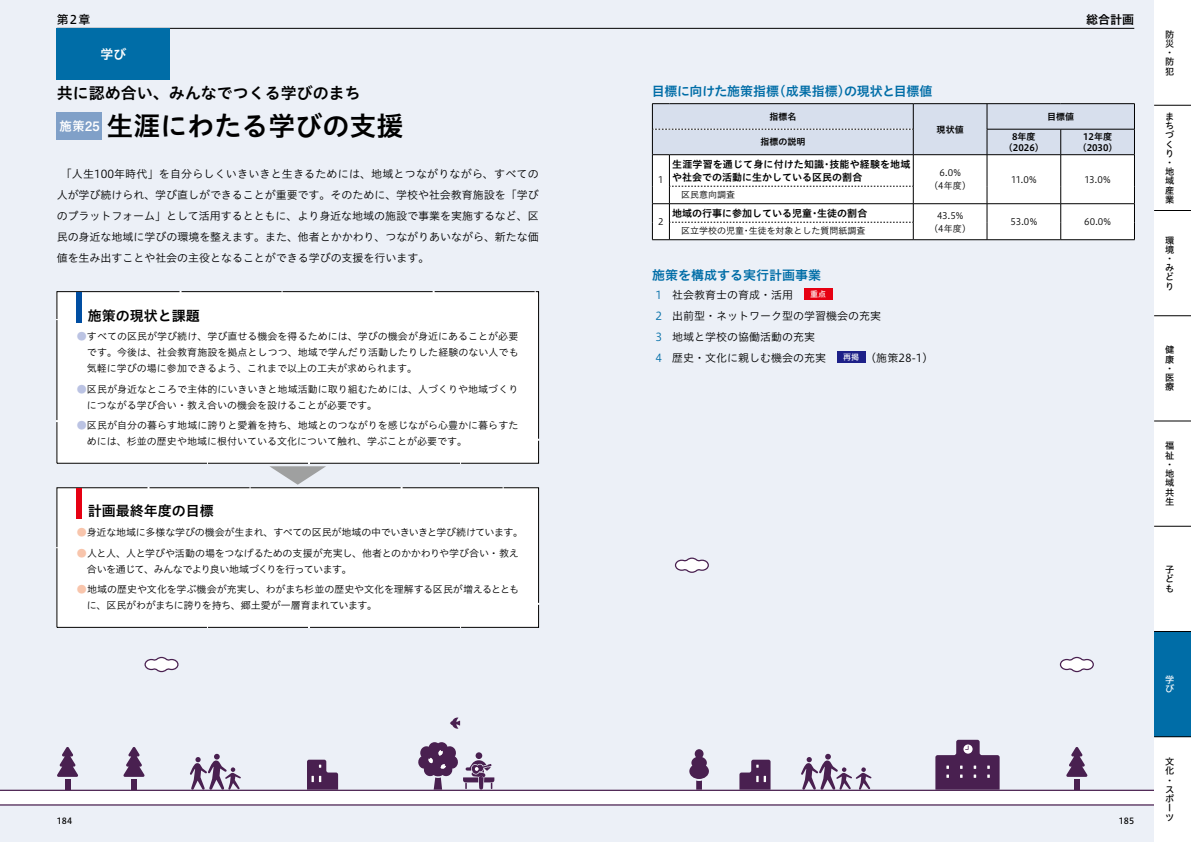
<style>
.page{position:relative;width:1191px;height:842px;background:#ecf0f7}
.page>*{position:absolute;margin:0;border:0;box-sizing:border-box;transform-origin:0 0}
.t1{font:27px "Hiragino UD Sans Std W6";color:#000}
.t2{font:16px "Hiragino UD Sans Std W6";color:#000}
.t3{font:14px "Hiragino UD Sans Std W6";color:#000}
.t4{font:13px "Hiragino UD Sans Std W6";color:#006da7}
.t5{font:700 13px "Mi Go MB1 Std De";color:#fff}
.t6{font:13px "Hiragino UD Sans Std W6";color:#fff}
.t7{font:12px "Hiragino UD Sans Std W6";color:#000}
.t8{font:12px "Hiragino UD Sans Std W5";color:#000}
.t9{font:11px/21px "Hiragino UD Sans Std W3";color:#000}
.t10{font:10px/16px "Hiragino UD Sans Std W3";color:#000}
.t11{font:10px/16px "Hiragino UD Sans Std W3";letter-spacing:-.03em;color:#000}
.t12{font:10px/13px "Hiragino UD Sans Std W6";color:#000}
.t13{font:10px "Hiragino UD Sans Std W3";letter-spacing:-.02em;color:#000}
.t14{font:9.2px/9.2px "Hiragino UD Sans Std W5";color:#000}
.t15{font:9.2px/9.2px "Hiragino UD Sans Std W5";color:#fff}
.t16{font:9px/13px "Hiragino UD Sans Std W3";color:#000;text-align:center}
.t17{font:9px/11px "Hiragino UD Sans Std W6";color:#000;text-align:center}
.t18{font:8.5px "Hiragino UD Sans Std W5";color:#000}
.s1{color:#bbc3e3}
.s2{color:#f8c5ac}
.s3{color:#006da7}
.s4{font-family:"Hiragino UD Sans Std W5";font-size:8px;color:#fff}
</style>
<div class="page">
<div style="left:65px;top:779px;width:5px;height:11px;background:#492050"></div>
<svg style="left:57px;top:747px;width:21px;height:30px"></svg>
<div style="left:131px;top:779px;width:5px;height:11px;background:#492050"></div>
<svg style="left:123px;top:747px;width:22px;height:30px"></svg>
<div style="left:1074px;top:779px;width:5px;height:11px;background:#492050"></div>
<svg style="left:1066px;top:747px;width:21px;height:30px"></svg>
<svg style="left:190px;top:754px;width:51px;height:36px"></svg>
<svg style="left:0;top:790px;width:1154px;height:15px;background:#6c4b72"></svg>
<div style="left:0;top:791px;width:1191px;height:13px;background:#fff"></div>
<svg style="left:418px;top:742px;width:76px;height:48px"></svg>
<svg style="left:450px;top:717px;width:10px;height:12px"></svg>
<svg style="left:689px;top:749px;width:20px;height:41px"></svg>
<svg style="left:307px;top:760px;width:31px;height:30px"></svg>
<svg style="left:739px;top:760px;width:31px;height:30px"></svg>
<svg style="left:935px;top:740px;width:64px;height:50px"></svg>
<svg style="left:1059px;top:656px;width:35px;height:17px"></svg>
<svg style="left:674px;top:557px;width:35px;height:16px"></svg>
<svg style="left:144px;top:656px;width:35px;height:17px"></svg>
<svg style="left:801px;top:754px;width:70px;height:36px"></svg>
<div style="left:1154px;top:0;width:37px;height:842px;background:#fff"></div>
<div style="left:1154px;top:631px;width:37px;height:106px;background:#006da7"></div>
<hr style="left:1154px;top:210px;width:37px;height:1px;background:#000">
<hr style="left:1154px;top:105px;width:37px;height:1px;background:#000">
<hr style="left:1154px;top:316px;width:37px;height:1px;background:#000">
<hr style="left:1154px;top:421px;width:37px;height:1px;background:#000">
<hr style="left:1154px;top:526px;width:37px;height:1px;background:#000">
<hr style="left:1154px;top:631px;width:37px;height:1px;background:#000">
<hr style="left:1154px;top:736px;width:37px;height:1px;background:#000">
<hr style="left:57px;top:28px;width:1077px;height:1px;background:#000">
<div style="left:57px;top:113px;width:45px;height:27px;background:#80a0c8"></div>
<div style="left:653px;top:155px;width:481px;height:85px;background:#fff"></div>
<hr style="left:652px;top:155px;width:1px;height:31px;background:#000">
<hr style="left:669px;top:155px;width:1px;height:31px;background:#000">
<hr style="left:913px;top:155px;width:1px;height:31px;background:#000">
<hr style="left:986px;top:155px;width:1px;height:31px;background:#000">
<hr style="left:1060px;top:155px;width:1px;height:31px;background:#000">
<hr style="left:1134px;top:155px;width:1px;height:31px;background:#000">
<hr style="left:913px;top:203px;width:74px;height:1px;background:#000">
<hr style="left:987px;top:203px;width:73px;height:1px;background:#000">
<hr style="left:1060px;top:203px;width:74px;height:1px;background:#000">
<svg style="left:986px;top:186px;width:1px;height:54px"></svg>
<svg style="left:1060px;top:186px;width:1px;height:54px"></svg>
<svg style="left:1134px;top:186px;width:1px;height:54px"></svg>
<hr style="left:913px;top:240px;width:74px;height:1px;background:#000">
<hr style="left:987px;top:240px;width:73px;height:1px;background:#000">
<hr style="left:1060px;top:240px;width:74px;height:1px;background:#000">
<svg style="left:652px;top:103px;width:483px;height:52px;background:#cad2df"></svg>
<svg style="left:652px;top:186px;width:262px;height:55px;background:#eeefef"></svg>
<div style="left:804px;top:289px;width:28px;height:11px;background:#e60012"></div>
<div style="left:837px;top:352px;width:28px;height:11px;background:#1d2088"></div>
<div style="left:57px;top:29px;width:113px;height:51px;background:#006da7"></div>
<div style="left:57px;top:291px;width:482px;height:172px;background:#fff"></div>
<div style="left:57px;top:291px;width:482px;height:172px;border:1px dashed #000"></div>
<div style="left:77px;top:292px;width:5px;height:31px;background:#004ea2"></div>
<div style="left:57px;top:487px;width:482px;height:140px;background:#fff"></div>
<div style="left:77px;top:488px;width:5px;height:31px;background:#e60012"></div>
<svg style="left:269px;top:466px;width:57px;height:19px"></svg>
<p class="t8" style="left:57px;top:10px;width:35px">第2章</p>
<p class="t7" style="left:1086px;top:10px;width:50px">総合計画</p>
<h3 class="t6" style="left:100px;top:44px;width:27px">学び</h3>
<h2 class="t2" style="left:57px;top:81px;width:305px">共に認め合い、みんなでつくる学びのまち</h2>
<h1 class="t1" style="left:106px;top:106px;width:298px">生涯にわたる学びの支援</h1>
<p class="t17" style="left:769px;top:110px;width:28px">指標名</p>
<h3 class="t4" style="left:652px;top:82px;width:282px">目標に向けた施策指標（成果指標）の現状と目標値</h3>
<p class="t17" style="left:1047px;top:110px;width:28px">目標値</p>
<h3 class="t5" style="left:59px;top:116px;width:42px">施策25</h3>
<p class="t17" style="left:936px;top:123px;width:28px">現状値</p>
<p class="t17" style="left:760px;top:136px;width:46px">指標の説明</p>
<p class="t17" style="left:1004px;top:130px;width:41px">8年度（2026）</p>
<p class="t17" style="left:1077px;top:130px;width:41px">12年度（2030）</p>
<p class="t9" style="left:57px;top:162px;width:483px;text-align:justify;text-indent:4px">「人生100年時代」を自分らしくいきいきと生きるためには、地域とつながりながら、すべての人が学び続けられ、学び直しができることが重要です。そのために、学校や社会教育施設を「学びのプラットフォーム」として活用するとともに、より身近な地域の施設で事業を実施するなど、区民の身近な地域に学びの環境を整えます。また、他者とかかわり、つながりあいながら、新たな価値を生み出すことや社会の主役となることができる学びの支援を行います。</p>
<h3 class="t3" style="left:88px;top:305px;width:113px">施策の現状と課題</h3>
<p class="t10" style="left:87px;top:328px;width:433px;text-align:justify;text-indent:-10px"><span class="s1">●</span>すべての区民が学び続け、学び直せる機会を得るためには、学びの機会が身近にあることが必要です。今後は、社会教育施設を拠点としつつ、地域で学んだり活動したりした経験のない人でも気軽に学びの場に参加できるよう、これまで以上の工夫が求められます。</p>
<p class="t10" style="left:87px;top:380px;width:433px;text-indent:-10px"><span class="s1">●</span>区民が身近なところで主体的にいきいきと地域活動に取り組むためには、人づくりや地域づくりにつながる学び合い・教え合いの機会を設けることが必要です。</p>
<p class="t10" style="left:87px;top:416px;width:433px;text-indent:-10px"><span class="s1">●</span>区民が自分の暮らす地域に誇りと愛着を持ち、地域とのつながりを感じながら心豊かに暮らすためには、杉並の歴史や地域に根付いている文化について触れ、学ぶことが必要です。</p>
<h3 class="t3" style="left:88px;top:500px;width:128px">計画最終年度の目標</h3>
<p class="t13" style="left:77px;top:525px;width:448px"><span class="s2">●</span>身近な地域に多様な学びの機会が生まれ、すべての区民が地域の中でいきいきと学び続けています。</p>
<p class="t11" style="left:87px;top:544px;width:433px;text-indent:-10px"><span class="s2">●</span>人と人、人と学びや活動の場をつなげるための支援が充実し、他者とのかかわりや学び合い・教え合いを通じて、みんなでより良い地域づくりを行っています。</p>
<p class="t10" style="left:87px;top:581px;width:434px;text-indent:-10px"><span class="s2">●</span>地域の歴史や文化を学ぶ機会が充実し、わがまち杉並の歴史や文化を理解する区民が増えるとともに、区民がわがまちに誇りを持ち、郷土愛が一層育まれています。</p>
<p class="t18" style="left:57px;top:814px;width:17px">184</p>
<p class="t16" style="left:658px;top:172px;width:7px">1</p>
<p class="t16" style="left:658px;top:215px;width:7px">2</p>
<p class="t12" style="left:672px;top:157px;width:240px">生涯学習を通じて身に付けた知識・技能や経験を地域や社会での活動に生かしている区民の割合</p>
<p class="t16" style="left:929px;top:166px;width:43px">6.0%<br>（4年度）</p>
<p class="t16" style="left:1011px;top:172px;width:27px">11.0%</p>
<p class="t16" style="left:1084px;top:172px;width:28px">13.0%</p>
<p class="t16" style="left:681px;top:188px;width:55px">区民意向調査</p>
<p class="t12" style="left:672px;top:206px;width:196px">地域の行事に参加している児童・生徒の割合</p>
<p class="t16" style="left:929px;top:208px;width:43px">43.5%（4年度）</p>
<p class="t16" style="left:1010px;top:215px;width:28px">53.0%</p>
<p class="t16" style="left:1084px;top:215px;width:29px">60.0%</p>
<p class="t16" style="left:681px;top:224px;width:186px">区立学校の児童・生徒を対象とした質問紙調査</p>
<h3 class="t4" style="left:652px;top:265px;width:170px">施策を構成する実行計画事業</h3>
<p class="t9" style="left:655px;top:283px;width:280px"><span class="s3">1</span> 社会教育士の育成・活用　 <span class="s4">重点<br></span><span class="s3">2</span> 出前型・ネットワーク型の学習機会の充実<br><span class="s3">3</span> 地域と学校の協働活動の充実<br><span class="s3">4</span> 歴史・文化に親しむ機会の充実　 <span class="s4">再掲</span> （施策28-1）</p>
<p class="t18" style="left:1118px;top:814px;width:17px">185</p>
<p class="t14" style="left:1165px;top:29px;width:10px">防災・防犯</p>
<p class="t14" style="left:1165px;top:111px;width:11px">まちづくり・地域産業</p>
<p class="t14" style="left:1165px;top:235px;width:10px">環境・みどり</p>
<p class="t14" style="left:1165px;top:345px;width:10px">健康・医療</p>
<p class="t14" style="left:1165px;top:441px;width:10px">福祉・地域共生</p>
<p class="t14" style="left:1165px;top:565px;width:10px;text-align:justify">子ども</p>
<p class="t15" style="left:1165px;top:674px;width:11px">学び</p>
<p class="t14" style="left:1165px;top:757px;width:10px">文化・スポーツ</p>
</div>
